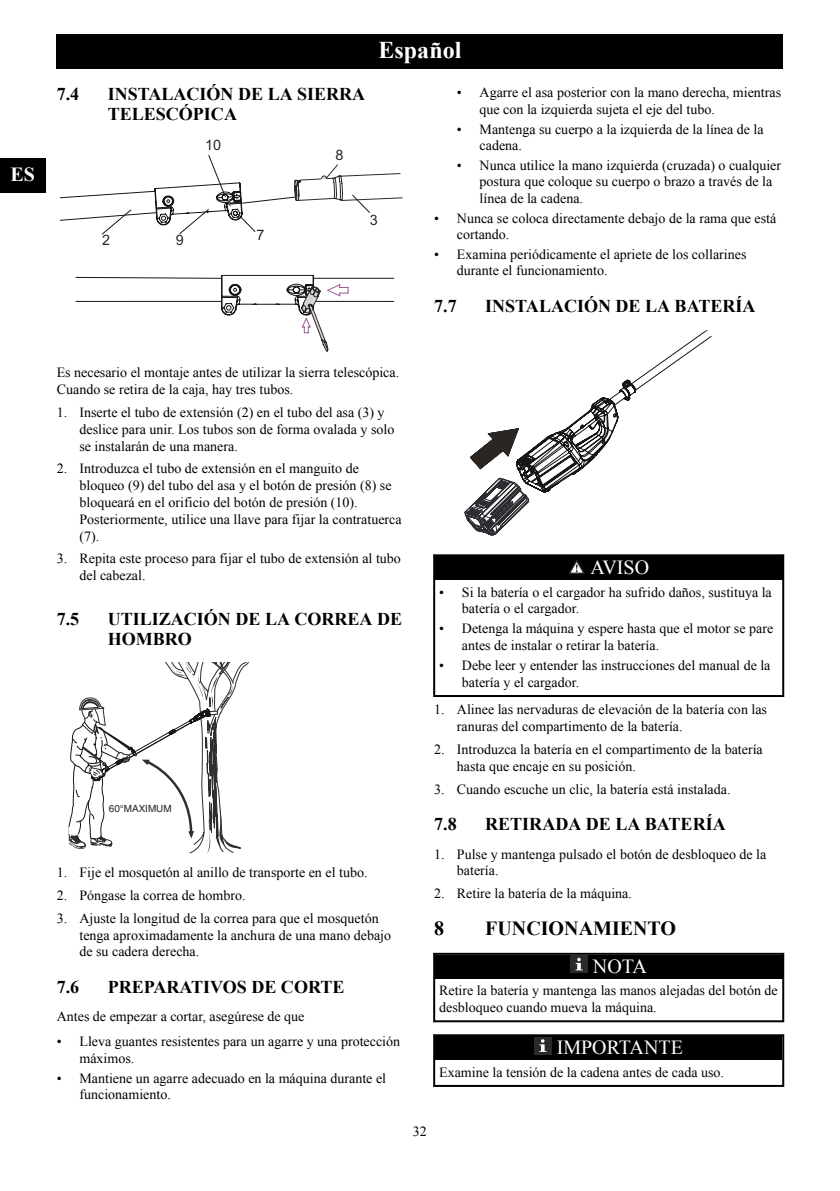
<style>
.page{position:relative;width:840px;height:1191px;background:#fff}
.page>*{position:absolute;margin:0;border:0;box-sizing:border-box;transform-origin:0 0}
.t1{font:700 24px "Times New Roman";color:#fff}
.t2{font:20px "Times New Roman";color:#fff}
.t3{font:700 20px "Times New Roman";color:#000}
.t4{font:700 20px "Times New Roman";color:#fff}
.t5{font:700 18px/19.8px "Times New Roman";color:#000}
.t6{font:14.4px "Arial";color:#2c2623}
.t7{font:14px/16.8px "Times New Roman";color:#000}
.t8{font:10px "Helvetica";color:#2b2523}
</style>
<div class="page">
<svg style="left:75px;top:275px;width:319px;height:77px"></svg>
<svg style="left:60px;top:155px;width:342px;height:80px"></svg>
<svg style="left:68px;top:662px;width:181px;height:192px"></svg>
<svg style="left:464px;top:330px;width:247px;height:206px"></svg>
<div style="left:435px;top:556px;width:346px;height:24px;background:#000"></div>
<svg style="left:569px;top:560px;width:15px;height:14px"></svg>
<hr style="left:433px;top:554px;width:349px;height:2px;background:#000">
<hr style="left:433px;top:554px;width:2px;height:26px;background:#000">
<hr style="left:781px;top:554px;width:2px;height:26px;background:#000">
<hr style="left:433px;top:695px;width:349px;height:2px;background:#000">
<hr style="left:433px;top:580px;width:2px;height:117px;background:#000">
<hr style="left:781px;top:580px;width:2px;height:117px;background:#000">
<div style="left:435px;top:954px;width:346px;height:24px;background:#000"></div>
<div style="left:570px;top:956px;width:17px;height:17px;background:#2b292a"></div>
<svg style="left:575px;top:957px;width:7px;height:13px"></svg>
<hr style="left:433px;top:952px;width:349px;height:2px;background:#000">
<hr style="left:433px;top:952px;width:2px;height:27px;background:#000">
<hr style="left:781px;top:952px;width:2px;height:27px;background:#000">
<hr style="left:433px;top:1020px;width:349px;height:2px;background:#000">
<hr style="left:433px;top:978px;width:2px;height:44px;background:#000">
<hr style="left:781px;top:978px;width:2px;height:44px;background:#000">
<div style="left:435px;top:1036px;width:346px;height:24px;background:#000"></div>
<div style="left:534px;top:1037px;width:17px;height:17px;background:#2b292a"></div>
<svg style="left:539px;top:1039px;width:6px;height:12px"></svg>
<hr style="left:433px;top:1034px;width:348px;height:2px;background:#000">
<hr style="left:433px;top:1034px;width:2px;height:26px;background:#000">
<hr style="left:781px;top:1034px;width:2px;height:26px;background:#000">
<hr style="left:433px;top:1085px;width:348px;height:2px;background:#000">
<hr style="left:433px;top:1060px;width:2px;height:27px;background:#000">
<hr style="left:781px;top:1060px;width:2px;height:27px;background:#000">
<div style="left:57px;top:34px;width:725px;height:34px;background:#000"></div>
<div style="left:0;top:159px;width:45px;height:34px;background:#000"></div>
<h2 class="t4" style="left:10px;top:164px;width:26px">ES</h2>
<h1 class="t1" style="left:378px;top:36px;width:84px">Español</h1>
<p class="t5" style="left:57px;top:84px;width:24px">7.4</p>
<p class="t5" style="left:108px;top:84px;width:259px">INSTALACIÓN DE LA SIERRA<br>TELESCÓPICA</p>
<p class="t6" style="left:102px;top:232px;width:10px">2</p>
<p class="t6" style="left:205px;top:136px;width:18px">10</p>
<p class="t6" style="left:176px;top:232px;width:10px">9</p>
<p class="t6" style="left:256px;top:227px;width:10px">7</p>
<p class="t6" style="left:335px;top:147px;width:10px">8</p>
<p class="t6" style="left:369px;top:211px;width:10px">3</p>
<p class="t7" style="left:479px;top:84px;width:303px;text-indent:-23px">• Agarre el asa posterior con la mano derecha, mientras que con la izquierda sujeta el eje del tubo.</p>
<p class="t7" style="left:479px;top:120px;width:285px;text-indent:-23px">• Mantenga su cuerpo a la izquierda de la línea de la cadena.</p>
<p class="t7" style="left:479px;top:157px;width:303px;text-indent:-23px">• Nunca utilice la mano izquierda (cruzada) o cualquier postura que coloque su cuerpo o brazo a través de la línea de la cadena.</p>
<p class="t7" style="left:456px;top:209px;width:321px;text-indent:-23px">• Nunca se coloca directamente debajo de la rama que está cortando.</p>
<p class="t7" style="left:456px;top:246px;width:291px;text-indent:-23px">• Examina periódicamente el apriete de los collarines durante el funcionamiento.</p>
<p class="t5" style="left:434px;top:296px;width:24px">7.7</p>
<p class="t5" style="left:485px;top:296px;width:271px">INSTALACIÓN DE LA BATERÍA</p>
<p class="t7" style="left:57px;top:364px;width:344px">Es necesario el montaje antes de utilizar la sierra telescópica.<br>Cuando se retira de la caja, hay tres tubos.</p>
<p class="t7" style="left:79px;top:404px;width:316px;text-indent:-23px">1. Inserte el tubo de extensión (2) en el tubo del asa (3) y deslice para unir. Los tubos son de forma ovalada y solo se instalarán de una manera.</p>
<p class="t7" style="left:79px;top:460px;width:323px;text-indent:-23px">2. Introduzca el tubo de extensión en el manguito de bloqueo (9) del tubo del asa y el botón de presión (8) se bloqueará en el orificio del botón de presión (10).<br>Posteriormente, utilice una llave para fijar la contratuerca (7).</p>
<p class="t7" style="left:79px;top:550px;width:323px;text-indent:-23px">3. Repita este proceso para fijar el tubo de extensión al tubo del cabezal.</p>
<p class="t5" style="left:57px;top:609px;width:24px">7.5</p>
<p class="t5" style="left:108px;top:609px;width:296px">UTILIZACIÓN DE LA CORREA DE<br>HOMBRO</p>
<p class="t8" style="left:109px;top:802px;width:64px">60°MAXIMUM</p>
<p class="t7" style="left:57px;top:864px;width:312px">1. Fije el mosquetón al anillo de transporte en el tubo.</p>
<p class="t7" style="left:57px;top:887px;width:190px">2. Póngase la correa de hombro.</p>
<p class="t7" style="left:79px;top:909px;width:313px;text-indent:-23px">3. Ajuste la longitud de la correa para que el mosquetón tenga aproximadamente la anchura de una mano debajo de su cadera derecha.</p>
<p class="t5" style="left:57px;top:977px;width:24px">7.6</p>
<p class="t5" style="left:108px;top:977px;width:238px">PREPARATIVOS DE CORTE</p>
<p class="t7" style="left:57px;top:1008px;width:249px">Antes de empezar a cortar, asegúrese de que</p>
<p class="t7" style="left:79px;top:1033px;width:322px;text-indent:-23px">• Lleva guantes resistentes para un agarre y una protección máximos.</p>
<p class="t7" style="left:79px;top:1069px;width:308px;text-indent:-23px">• Mantiene un agarre adecuado en la máquina durante el funcionamiento.</p>
<h2 class="t2" style="left:590px;top:556px;width:60px">AVISO</h2>
<p class="t7" style="left:461px;top:583px;width:311px;text-indent:-23px">• Si la batería o el cargador ha sufrido daños, sustituya la batería o el cargador.</p>
<p class="t7" style="left:461px;top:620px;width:313px;text-indent:-23px">• Detenga la máquina y espere hasta que el motor se pare antes de instalar o retirar la batería.</p>
<p class="t7" style="left:461px;top:656px;width:310px;text-indent:-23px">• Debe leer y entender las instrucciones del manual de la batería y el cargador.</p>
<p class="t7" style="left:456px;top:701px;width:311px;text-indent:-23px">1. Alinee las nervaduras de elevación de la batería con las ranuras del compartimento de la batería.</p>
<p class="t7" style="left:456px;top:741px;width:307px;text-indent:-23px">2. Introduzca la batería en el compartimento de la batería hasta que encaje en su posición.</p>
<p class="t7" style="left:434px;top:780px;width:298px">3. Cuando escuche un clic, la batería está instalada.</p>
<p class="t5" style="left:434px;top:814px;width:24px">7.8</p>
<p class="t5" style="left:485px;top:814px;width:242px">RETIRADA DE LA BATERÍA</p>
<p class="t7" style="left:456px;top:845px;width:311px;text-indent:-23px">1. Pulse y mantenga pulsado el botón de desbloqueo de la batería.</p>
<p class="t7" style="left:434px;top:885px;width:199px">2. Retire la batería de la máquina.</p>
<h2 class="t3" style="left:434px;top:917px;width:11px">8</h2>
<h2 class="t3" style="left:485px;top:917px;width:192px">FUNCIONAMIENTO</h2>
<h2 class="t2" style="left:592px;top:955px;width:55px">NOTA</h2>
<p class="t7" style="left:439px;top:982px;width:340px">Retire la batería y mantenga las manos alejadas del botón de desbloqueo cuando mueva la máquina.</p>
<h2 class="t2" style="left:556px;top:1036px;width:128px">IMPORTANTE</h2>
<p class="t7" style="left:439px;top:1063px;width:286px">Examine la tensión de la cadena antes de cada uso.</p>
<p class="t7" style="left:413px;top:1122px;width:15px">32</p>
</div>
